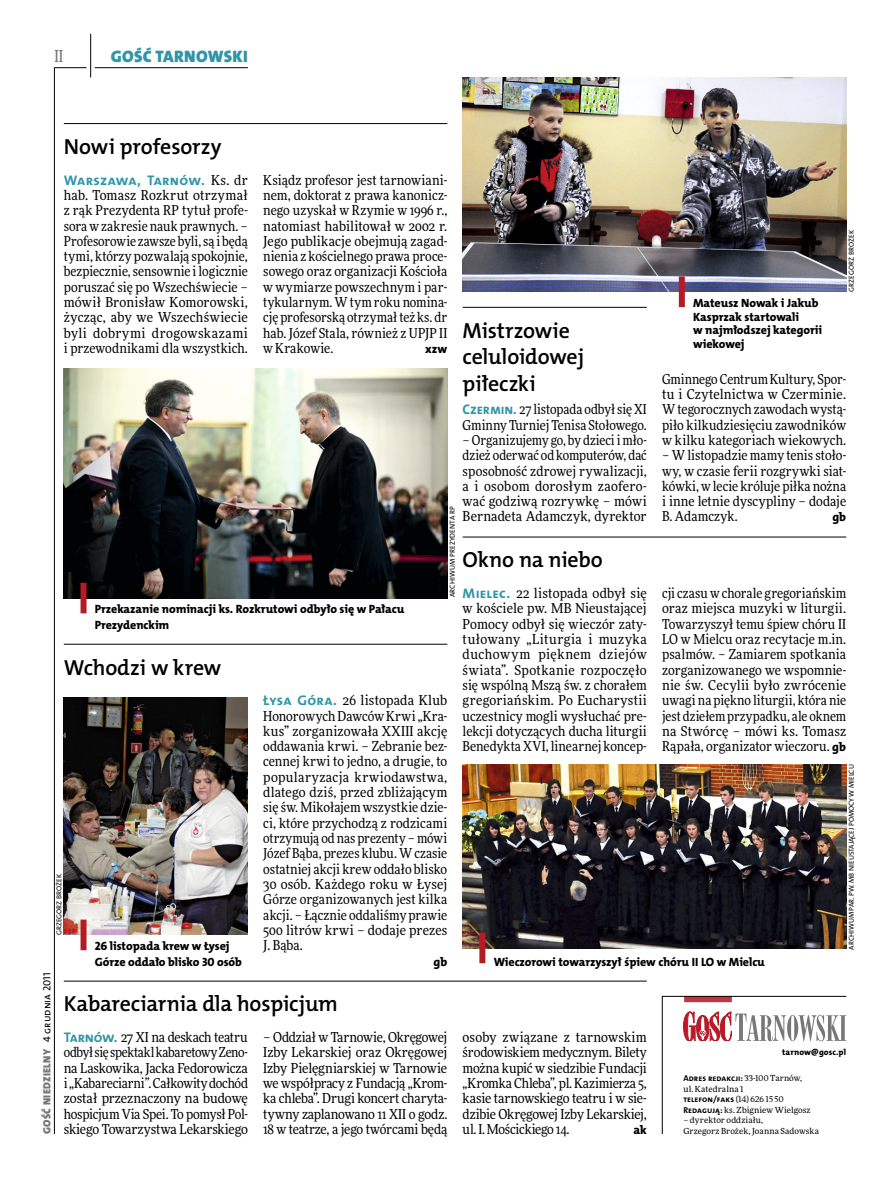
<style>
.page{position:relative;width:893px;height:1191px;background:#fff}
.page>*{position:absolute;margin:0;border:0;box-sizing:border-box;transform-origin:0 0}
.t1{font:21.9px/26.7px "The Mix HP6 Se Bld";letter-spacing:-.01em;color:#000}
.t2{font:16.65px "The Mix HP9 Blk";letter-spacing:.02em;color:#2f95a8}
.t3{font:500 16.5px "Freeday Narrow";color:#777778;scale:.9 1}
.t4{font:13.95px "The Mix HP7 Bld";letter-spacing:.01em;color:#2f95a8}
.t5{font:13.65px/15.3px "Freeday Narrow News";color:#000;text-align:justify}
.t6{font:12.3px "The Mix HP8 Ex Bld";letter-spacing:.01em;color:#000}
.t7{font:12px/13.5px "The Mix HP8 Ex Bld";letter-spacing:-.005em;color:#000}
.t8{font:10.5px "The Mix HP9 Blk";letter-spacing:.025em;color:#777778}
.t9{font:8.55px "The Mix HP7 Bld";letter-spacing:.005em;color:#000}
.t10{font:8.55px "The Mix HP8 Ex Bld";letter-spacing:.015em;color:#000}
.t11{font:8.4px/10.5px "Freeday News";letter-spacing:.01em;color:#000}
.t12{font:7.2px "The Mix HP5 Plain";letter-spacing:.015em;color:#000}
.t13{font:7.2px "The Mix HP5 Plain";letter-spacing:-.01em;color:#000}
.s1{font-family:"Freeday Narrow News";font-size:13.65px;color:#000}
.s2{font-family:"The Mix HP7 Bld";font-size:13.95px;color:#2f95a8}
.s3{font-family:"The Mix HP8 Ex Bld";font-size:12.3px}
.s4{font-family:"The Mix HP5 Plain";color:#000}
.s5{font-family:"Freeday News";font-size:8.4px}
.s6{font-family:"The Mix HP7 Bld";font-size:8.55px}
</style>
<div class="page">
<hr style="left:54px;top:67px;width:1px;height:1067px;background:#000">
<hr style="left:90px;top:34px;width:1px;height:43px;background:#000">
<hr style="left:54px;top:67px;width:32px;height:1px;background:#000">
<hr style="left:95px;top:67px;width:153px;height:1px;background:#000">
<svg style="left:662px;top:996px;width:185px;height:138px"></svg>
<hr style="left:64px;top:123px;width:383px;height:1px;background:#000">
<hr style="left:64px;top:644px;width:383px;height:1px;background:#000">
<hr style="left:463px;top:537px;width:383px;height:1px;background:#000">
<img style="left:64px;top:368px;width:383px;height:230px">
<img style="left:64px;top:697px;width:184px;height:238px">
<img style="left:463px;top:764px;width:383px;height:184px">
<div style="left:81px;top:583px;width:6px;height:30px;background:#b51b24"></div>
<div style="left:81px;top:919px;width:6px;height:31px;background:#b51b24"></div>
<div style="left:479px;top:932px;width:6px;height:31px;background:#b51b24"></div>
<img style="left:463px;top:77px;width:383px;height:215px">
<div style="left:679px;top:276px;width:6px;height:31px;background:#b51b24"></div>
<hr style="left:64px;top:980px;width:583px;height:1px;background:#000">
<hr style="left:463px;top:307px;width:184px;height:1px;background:#000">
<p class="t3" style="left:54px;top:46px;width:11px">II</p>
<p class="t2" style="left:111px;top:46px;width:138px">GOŚĆ TARNOWSKI</p>
<h1 class="t1" style="left:64px;top:133px;width:159px">Nowi profesorzy</h1>
<p class="t5" style="left:263px;top:172px;width:186px">Ksiądz profesor jest tarnowiani&shy;nem, doktorat z prawa kanonicz&shy;nego uzyskał w Rzymie w 1996 r., natomiast habilitował w 2002 r.<br>Jego publikacje obejmują zagad&shy;nienia z kościelnego prawa proce&shy;sowego oraz organizacji Kościoła w wymiarze powszechnym i par&shy;tykularnym. W tym roku nomina&shy;cję profesorską otrzymał też ks. dr hab. Józef Stala, również z UPJP II w Krakowie.</p>
<p class="t4" style="left:64px;top:171px;width:186px">Warszawa, Tarnów. <span class="s1">Ks. dr</span></p>
<p class="t5" style="left:64px;top:187px;width:186px">hab. Tomasz Rozkrut otrzymał z rąk Prezydenta RP tytuł profe&shy;sora w zakresie nauk prawnych. – Profesorowie zawsze byli, są i będą tymi, którzy pozwalają spokojnie, bezpiecznie, sensownie i logicznie poruszać się po Wszechświecie – mówił Bronisław Komorowski, życząc, aby we Wszechświecie byli dobrymi drogowskazami i przewodnikami dla wszystkich.</p>
<p class="t12" style="left:847px;top:292px;width:63px;rotate:-90deg">Grzegorz Brożek</p>
<p class="t7" style="left:693px;top:296px;width:131px">Mateusz Nowak i Jakub<br>Kasprzak startowali<br>w najmłodszej kategorii wiekowej</p>
<h1 class="t1" style="left:463px;top:317px;width:123px">Mistrzowie celuloidowej piłeczki</h1>
<p class="t6" style="left:425px;top:341px;width:24px">xzw</p>
<p class="t5" style="left:662px;top:371px;width:186px">Gminnego Centrum Kultury, Spor&shy;tu i Czytelnictwa w Czerminie.<br>W tegorocznych zawodach wystą&shy;piło kilkudziesięciu zawodników w kilku kategoriach wiekowych.</p>
<p class="t5" style="left:662px;top:447px;width:186px">– W listopadzie mamy tenis stoło&shy;wy, w czasie ferii rozgrywki siat&shy;kówki, w lecie króluje piłka nożna i inne letnie dyscypliny – dodaje B. Adamczyk.</p>
<p class="t5" style="left:463px;top:401px;width:186px"><span class="s2">Czermin.</span> 27 listopada odbył się XI<br>Gminny Turniej Tenisa Stołowego.</p>
<p class="t5" style="left:463px;top:432px;width:186px">– Organizujemy go, by dzieci i mło&shy;dzież oderwać od komputerów, dać sposobność zdrowej rywalizacji, a i osobom dorosłym zaofero&shy;wać godziwą rozrywkę – mówi Bernadeta Adamczyk, dyrektor</p>
<p class="t12" style="left:448px;top:597px;width:93px;rotate:-90deg">archiwum Prezydenta RP</p>
<p class="t6" style="left:832px;top:509px;width:15px">gb</p>
<h1 class="t1" style="left:463px;top:547px;width:142px">Okno na niebo</h1>
<p class="t5" style="left:463px;top:585px;width:186px"><span class="s2">Mielec.</span> 22 listopada odbył się w kościele pw. MB Nieustającej Pomocy odbył się wieczór zaty&shy;tułowany „Liturgia i muzyka duchowym pięknem dziejów świata”. Spotkanie rozpoczęło się wspólną Mszą św. z chorałem gregoriańskim. Po Eucharystii uczestnicy mogli wysłuchać pre&shy;lekcji dotyczących ducha liturgii Benedykta XVI, linearnej koncep-</p>
<p class="t5" style="left:662px;top:585px;width:186px">cji czasu w chorale gregoriańskim oraz miejsca muzyki w liturgii.<br>Towarzyszył temu śpiew chóru II LO w Mielcu oraz recytacje m.in. psalmów. – Zamiarem spotkania zorganizowanego we wspomnie&shy;nie św. Cecylii było zwrócenie uwagi na piękno liturgii, która nie jest dziełem przypadku, ale oknem na Stwórcę – mówi ks. Tomasz Rąpała, organizator wieczoru. <span class="s3">gb</span></p>
<p class="t7" style="left:95px;top:602px;width:311px;line-height:15.3px">Przekazanie nominacji ks. Rozkrutowi odbyło się w Pałacu<br>Prezydenckim</p>
<h1 class="t1" style="left:64px;top:654px;width:159px">Wchodzi w krew</h1>
<p class="t5" style="left:263px;top:692px;width:186px"><span class="s2">Łysa Góra.</span> 26 listopada Klub Honorowych Dawców Krwi „Kra&shy;kus” zorganizowała XXIII akcję oddawania krwi. – Zebranie bez&shy;cennej krwi to jedno, a drugie, to popularyzacja krwiodawstwa, dlatego dziś, przed zbliżającym się św. Mikołajem wszystkie dzie&shy;ci, które przychodzą z rodzicami otrzymują od nas prezenty – mówi Józef Bąba, prezes klubu. W czasie ostatniej akcji krew oddało blisko 30 osób. Każdego roku w Łysej Górze organizowanych jest kilka akcji. – Łącznie oddaliśmy prawie 500 litrów krwi – dodaje prezes J. Bąba.</p>
<p class="t6" style="left:433px;top:953px;width:15px">gb</p>
<p class="t13" style="left:847px;top:949px;width:186px;rotate:-90deg">Archiwum par. pw. MB N ieustającej Pomocy w Mielcu</p>
<p class="t12" style="left:55px;top:935px;width:63px;rotate:-90deg">Grzegorz Brożek</p>
<p class="t7" style="left:95px;top:938px;width:149px;line-height:15.3px">26 listopada krew w Łysej<br>Górze oddało blisko 30 osób</p>
<p class="t7" style="left:494px;top:954px;width:273px">Wieczorowi towarzyszył śpiew chóru II LO w Mielcu</p>
<p class="t8" style="left:40px;top:1134px;width:163px;rotate:-90deg">GOŚĆ NIEDZIELNY <span class="s4">4 grudnia 2011</span></p>
<h1 class="t1" style="left:64px;top:991px;width:276px">Kabareciarnia dla hospicjum</h1>
<p class="t5" style="left:64px;top:1029px;width:186px"><span class="s2">Tarnów.</span> 27 XI na deskach teatru odbył się spektakl kabaretowy Zeno&shy;na Laskowika, Jacka Fedorowicza i „Kabareciarni”. Całkowity dochód został przeznaczony na budowę hospicjum Via Spei. To pomysł Pol&shy;skiego Towarzystwa Lekarskiego</p>
<p class="t5" style="left:263px;top:1029px;width:186px">– Oddział w Tarnowie, Okręgowej Izby Lekarskiej oraz Okręgowej Izby Pielęgniarskiej w Tarnowie we współpracy z Fundacją „Krom&shy;ka chleba”. Drugi koncert charyta&shy;tywny zaplanowano 11 XII o godz.<br>18 w teatrze, a jego twórcami będą</p>
<p class="t5" style="left:463px;top:1029px;width:186px">osoby związane z tarnowskim środowiskiem medycznym. Bilety można kupić w siedzibie Fundacji „Kromka Chleba”, pl. Kazimierza 5, kasie tarnowskiego teatru i w sie&shy;dzibie Okręgowej Izby Lekarskiej, ul. I. Mościckiego 14.</p>
<p class="t6" style="left:633px;top:1122px;width:15px">ak</p>
<p class="t10" style="left:782px;top:1046px;width:66px">tarnow@gosc.pl</p>
<p class="t9" style="left:683px;top:1073px;width:120px">Adres redakcji: <span class="s5">33-100 Tarnów,</span></p>
<p class="t11" style="left:683px;top:1083px;width:62px">ul. Katedralna 1</p>
<p class="t9" style="left:683px;top:1094px;width:102px">telefon/faks <span class="s5">(14) 626 15 50</span></p>
<p class="t11" style="left:683px;top:1104px;width:129px"><span class="s6">Redagują:</span> ks. Zbigniew Wielgosz</p>
<p class="t11" style="left:683px;top:1115px;width:137px">– dyrektor oddziału,<br>Grzegorz Brożek, Joanna Sadowska</p>
</div>
